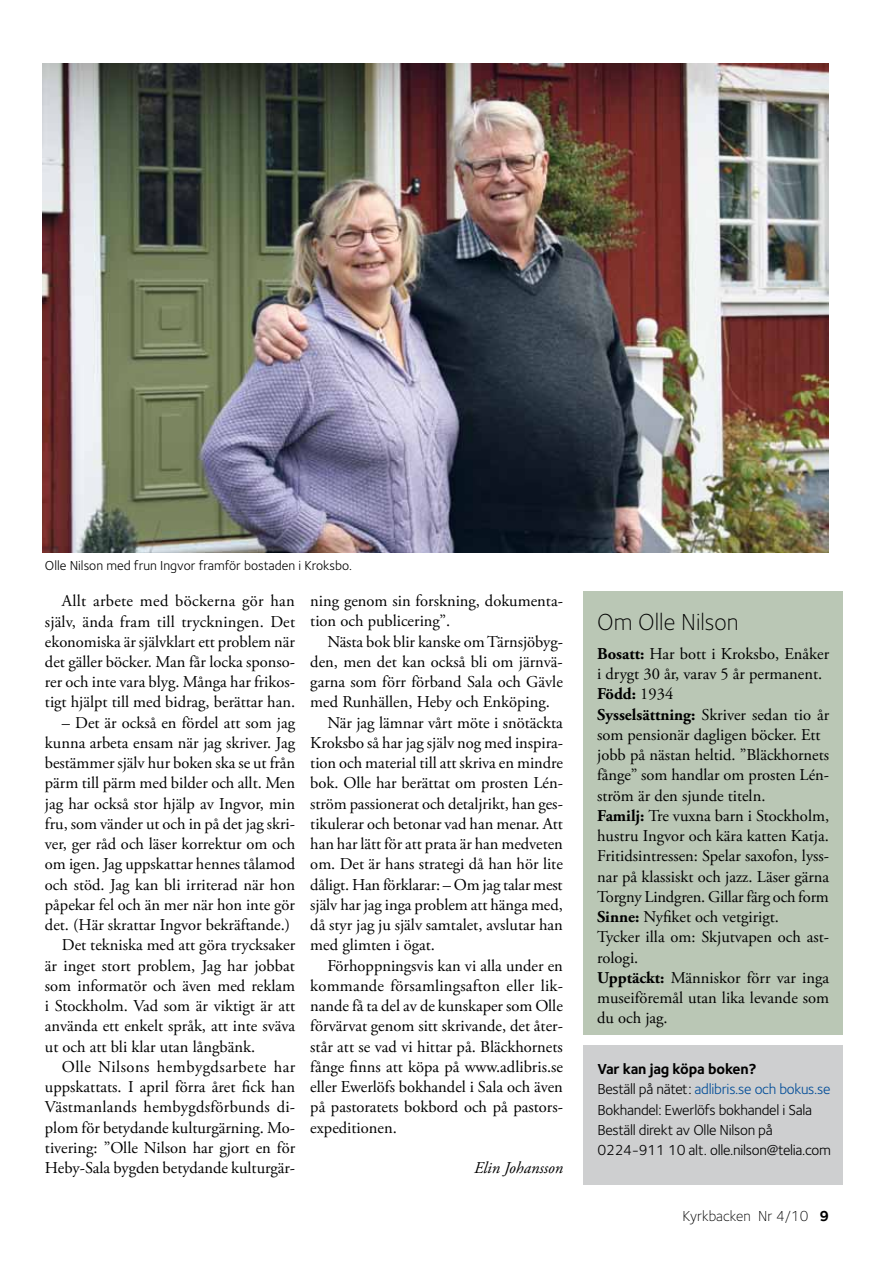
<style>
.page{position:relative;width:893px;height:1263px;background:#fff}
.page>*{position:absolute;margin:0;border:0;box-sizing:border-box;transform-origin:0 0}
.t1{font:300 24px "Foundry Sterling";color:#000}
.t2{font:16.5px/20.2px "Adobe Garamond Pro";color:#000}
.t3{font:16.5px "Adobe Garamond Pro";letter-spacing:.02em;color:#000}
.t4{font:16.5px "Adobe Garamond Pro";letter-spacing:.03em;color:#000}
.t5{font:italic 16.5px "Adobe Garamond Pro";color:#000}
.t6{font:15px/20.2px "Foundry Sterling";letter-spacing:-.02em;color:#000}
.t7{font:300 15px "Foundry Sterling";color:#000}
.t8{font:13.5px "Foundry Sterling";color:#000}
.s1{font-weight:700}
.s2{color:#004c98}
</style>
<div class="page">
<div style="left:583px;top:1045px;width:259px;height:139px;background:#cecfd0"></div>
<div style="left:583px;top:591px;width:259px;height:444px;background:#bac7b5"></div>
<img style="left:43px;top:64px;width:785px;height:488px">
<p class="t8" style="left:45px;top:556px;width:309px">Olle Nilson med frun Ingvor framför bostaden i Kroksbo.</p>
<p class="t2" style="left:45px;top:591px;width:252px;text-align:justify;text-indent:17px">Allt arbete med böckerna gör han själv, ända fram till tryckningen. Det ekonomiska är självklart ett problem när det gäller böcker. Man får locka sponso&shy;rer och inte vara blyg. Många har frikos&shy;tigt hjälpt till med bidrag, berättar han.</p>
<p class="t2" style="left:62px;top:713px;width:235px">– Det är också en fördel att som jag</p>
<p class="t2" style="left:45px;top:733px;width:252px">kunna arbeta ensam när jag skriver. Jag</p>
<p class="t2" style="left:45px;top:753px;width:252px">bestämmer själv hur boken ska se ut från</p>
<p class="t2" style="left:45px;top:774px;width:252px">pärm till pärm med bilder och allt. Men</p>
<p class="t2" style="left:45px;top:794px;width:252px">jag har också stor hjälp av Ingvor, min</p>
<p class="t2" style="left:45px;top:814px;width:252px">fru, som vänder ut och in på det jag skri-</p>
<p class="t2" style="left:45px;top:834px;width:252px">ver, ger råd och läser korrektur om och</p>
<p class="t2" style="left:45px;top:855px;width:252px">om igen. Jag uppskattar hennes tålamod</p>
<p class="t2" style="left:45px;top:875px;width:252px">och stöd. Jag kan bli irriterad när hon</p>
<p class="t2" style="left:45px;top:895px;width:252px">påpekar fel och än mer när hon inte gör</p>
<p class="t2" style="left:45px;top:915px;width:247px">det. (Här skrattar Ingvor bekräftande.)</p>
<p class="t2" style="left:62px;top:936px;width:235px">Det tekniska med att göra trycksaker</p>
<p class="t2" style="left:45px;top:956px;width:252px">är inget stort problem, Jag har jobbat</p>
<p class="t2" style="left:45px;top:976px;width:252px">som informatör och även med reklam</p>
<p class="t2" style="left:45px;top:996px;width:252px">i Stockholm. Vad som är viktigt är att</p>
<p class="t2" style="left:45px;top:1017px;width:252px">använda ett enkelt språk, att inte sväva</p>
<p class="t2" style="left:45px;top:1037px;width:212px">ut och att bli klar utan långbänk.</p>
<p class="t4" style="left:62px;top:1057px;width:235px">Olle Nilsons hembygdsarbete har</p>
<p class="t2" style="left:45px;top:1077px;width:252px">uppskattats. I april förra året fick han</p>
<p class="t3" style="left:45px;top:1097px;width:252px">Västmanlands hembygdsförbunds di-</p>
<p class="t2" style="left:45px;top:1118px;width:252px">plom för betydande kulturgärning. Mo-</p>
<p class="t2" style="left:45px;top:1138px;width:252px">tivering: ”Olle Nilson har gjort en för</p>
<p class="t2" style="left:45px;top:1158px;width:252px">Heby-Sala bygden betydande kulturgär-</p>
<p class="t2" style="left:310px;top:591px;width:254px">ning genom sin forskning, dokumenta&shy;tion och publicering”.</p>
<p class="t2" style="left:327px;top:632px;width:237px">Nästa bok blir kanske om Tärnsjöbyg-</p>
<p class="t2" style="left:310px;top:652px;width:254px">den, men det kan också bli om järnvä-</p>
<p class="t2" style="left:310px;top:672px;width:254px">garna som förr förband Sala och Gävle</p>
<p class="t2" style="left:310px;top:693px;width:241px">med Runhällen, Heby och Enköping.</p>
<p class="t2" style="left:327px;top:713px;width:237px">När jag lämnar vårt möte i snötäckta</p>
<p class="t2" style="left:310px;top:733px;width:254px">Kroksbo så har jag själv nog med inspira-</p>
<p class="t2" style="left:310px;top:753px;width:254px">tion och material till att skriva en mindre</p>
<p class="t2" style="left:310px;top:773px;width:254px">bok. Olle har berättat om prosten Lén-</p>
<p class="t2" style="left:310px;top:794px;width:254px">ström passionerat och detaljrikt, han ges-</p>
<p class="t2" style="left:310px;top:814px;width:254px">tikulerar och betonar vad han menar. Att</p>
<p class="t2" style="left:310px;top:834px;width:254px">han har lätt för att prata är han medveten</p>
<p class="t2" style="left:310px;top:854px;width:254px">om. Det är hans strategi då han hör lite</p>
<p class="t2" style="left:310px;top:875px;width:254px">dåligt. Han förklarar: – Om jag talar mest</p>
<p class="t2" style="left:310px;top:895px;width:254px">själv har jag inga problem att hänga med,</p>
<p class="t2" style="left:310px;top:915px;width:254px">då styr jag ju själv samtalet, avslutar han</p>
<p class="t2" style="left:310px;top:935px;width:126px">med glimten i ögat.</p>
<p class="t2" style="left:327px;top:956px;width:237px">Förhoppningsvis kan vi alla under en</p>
<p class="t2" style="left:310px;top:976px;width:254px">kommande församlingsafton eller lik-</p>
<p class="t2" style="left:310px;top:996px;width:254px">nande få ta del av de kunskaper som Olle</p>
<p class="t2" style="left:310px;top:1016px;width:254px">förvärvat genom sitt skrivande, det åter-</p>
<p class="t2" style="left:310px;top:1037px;width:254px">står att se vad vi hittar på. Bläckhornets</p>
<p class="t2" style="left:310px;top:1057px;width:254px">fånge finns att köpa på www.adlibris.se</p>
<p class="t2" style="left:310px;top:1077px;width:254px">eller Ewerlöfs bokhandel i Sala och även</p>
<p class="t2" style="left:310px;top:1097px;width:254px">på pastoratets bokbord och på pastors-</p>
<p class="t2" style="left:310px;top:1118px;width:88px">expeditionen.</p>
<p class="t5" style="left:474px;top:1158px;width:90px">Elin Johansson</p>
<h1 class="t1" style="left:597px;top:605px;width:143px">Om Olle Nilson</h1>
<p class="t2" style="left:597px;top:644px;width:234px"><span class="s1">Bosatt:</span> Har bott i Kroksbo, Enåker i drygt 30 år, varav 5 år permanent.<br><span class="s1">Född:</span> 1934<br><span class="s1">Sysselsättning:</span> Skriver sedan tio år som pensionär dagligen böcker. Ett jobb på nästan heltid. ”Bläckhornets fånge” som handlar om prosten Lén&shy;ström är den sjunde titeln.<br><span class="s1">Familj:</span> Tre vuxna barn i Stockholm, hustru Ingvor och kära katten Katja.<br>Fritidsintressen: Spelar saxofon, lyss&shy;nar på klassiskt och jazz. Läser gärna<br>Torgny Lindgren. Gillar färg och form<br><span class="s1">Sinne:</span> Nyfiket och vetgirigt.<br>Tycker illa om: Skjutvapen och ast&shy;rologi.<br><span class="s1">Upptäckt:</span> Människor förr var inga museiföremål utan lika levande som du och jag.</p>
<p class="t6" style="left:597px;top:1058px;width:235px"><span class="s1">Var kan jag köpa boken?<br></span>Beställ på nätet: <span class="s2">adlibris.se och bokus.se </span>Bokhandel: Ewerlöfs bokhandel i Sala Beställ direkt av Olle Nilson på 0224-911 10 alt. olle.nilson@telia.com</p>
<p class="t7" style="left:682px;top:1206px;width:148px">Kyrkbacken Nr 4/10 <span class="s1">9</span></p>
</div>
